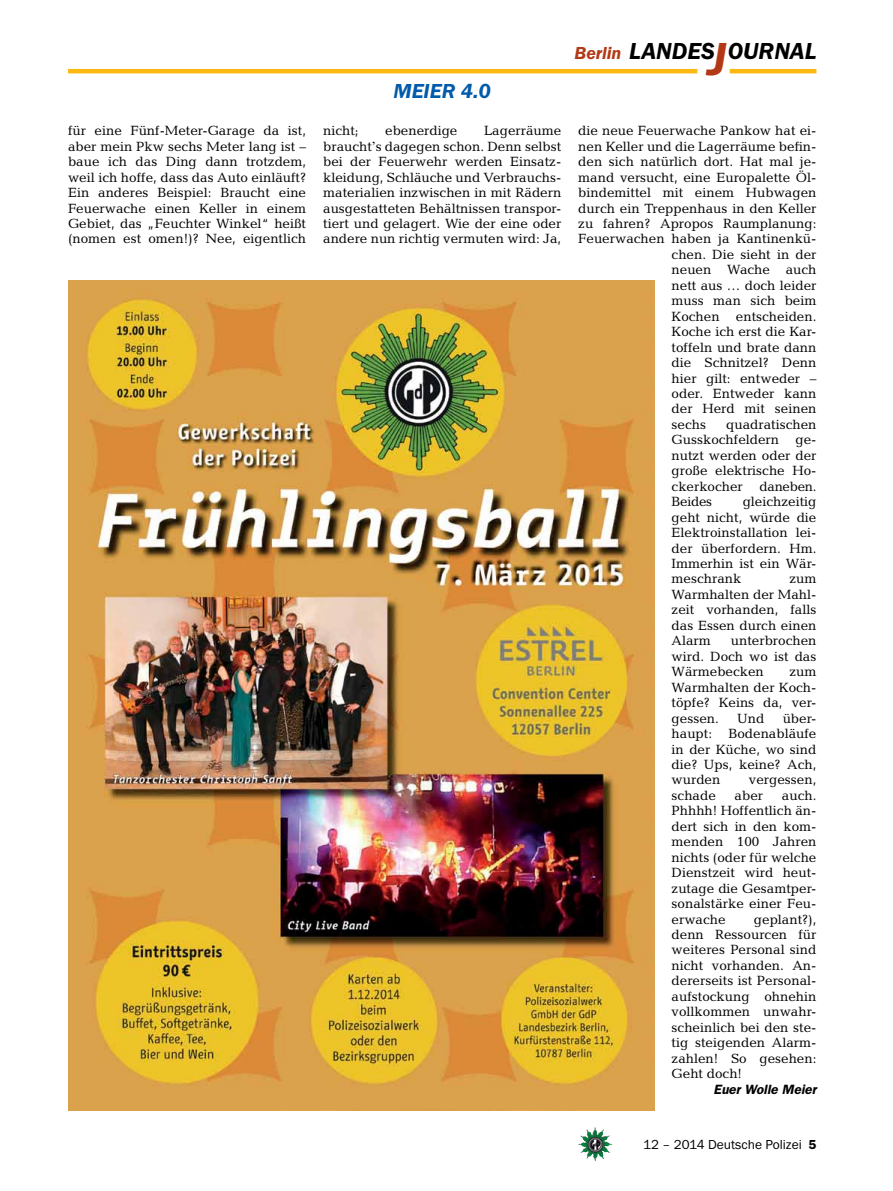
<style>
.page{position:relative;width:893px;height:1191px;background:#fff}
.page>*{position:absolute;margin:0;border:0;box-sizing:border-box;transform-origin:0 0}
.t1{font:italic 600 24px "Franklin Gothic Itc T";color:#000}
._01__RUBRIKENZEILE_o{font:italic 600 21px "Franklin Gothic Itc T";color:#005baa}
.t2{font:italic 600 18px "Franklin Gothic Itc T";color:#b33916}
._09__GRUNDTEXT___Blo{font:13.5px/15.5px "Candida";color:#000;text-align:justify}
.t3{font:13.5px "Franklin Gothic Itc T";color:#000}
._13__UNTERSCHRIFT_Ar{font:italic 600 13.5px "Franklin Gothic";color:#000}
.s1{font-size:48px;color:#b33916}
.s2{font-family:"Times Ten"}
.s3{font-weight:600}
</style>
<div class="page">
<img style="left:578px;top:1127px;width:17px;height:25px">
<hr style="left:730px;top:69px;width:86px;height:4px;background:#fdb913">
<hr style="left:68px;top:69px;width:629px;height:4px;background:#fdb913">
<img style="left:68px;top:280px;width:587px;height:830px">
<p class="_01__RUBRIKENZEILE_o" style="left:394px;top:79px;width:99px">MEIER 4.0</p>
<h3 class="t2" style="left:575px;top:42px;width:48px">Berlin</h3>
<h1 class="t1" style="left:629px;top:37px;width:189px">LANDES<span class="s1">J</span>OURNAL</h1>
<p class="_09__GRUNDTEXT___Blo" style="left:68px;top:123px;width:240px">für eine Fünf-Meter-Garage da ist, aber mein Pkw sechs Meter lang ist – baue ich das Ding dann trotzdem, weil ich hoffe, dass das Auto einläuft?<br>Ein anderes Beispiel: Braucht eine Feuerwache einen Keller in einem Gebiet, das „Feuchter Winkel“ heißt (nomen est omen!)? Nee, eigentlich</p>
<p class="_09__GRUNDTEXT___Blo" style="left:323px;top:123px;width:37px">nicht;</p>
<p class="_09__GRUNDTEXT___Blo" style="left:385px;top:123px;width:74px">ebenerdige</p>
<p class="_09__GRUNDTEXT___Blo" style="left:323px;top:123px;width:240px;text-indent:161px">Lagerräume braucht<span class="s2">’</span>s dagegen schon. Denn selbst bei der Feuerwehr werden Einsatz&shy;kleidung, Schläuche und Verbrauchs&shy;materialien inzwischen in mit Rädern ausgestatteten Behältnissen transpor&shy;tiert und gelagert. Wie der eine oder andere nun richtig vermuten wird: Ja,</p>
<p class="_09__GRUNDTEXT___Blo" style="left:578px;top:123px;width:240px">die neue Feuerwache Pankow hat ei-</p>
<p class="_09__GRUNDTEXT___Blo" style="left:578px;top:138px;width:240px">nen Keller und die Lagerräume befin-</p>
<p class="_09__GRUNDTEXT___Blo" style="left:578px;top:154px;width:240px">den sich natürlich dort. Hat mal je-</p>
<p class="_09__GRUNDTEXT___Blo" style="left:578px;top:169px;width:240px">mand versucht, eine Europalette Öl-</p>
<p class="_09__GRUNDTEXT___Blo" style="left:578px;top:185px;width:240px">bindemittel mit einem Hubwagen</p>
<p class="_09__GRUNDTEXT___Blo" style="left:578px;top:200px;width:240px">durch ein Treppenhaus in den Keller</p>
<p class="_09__GRUNDTEXT___Blo" style="left:578px;top:216px;width:240px">zu fahren? Apropos Raumplanung:</p>
<p class="_09__GRUNDTEXT___Blo" style="left:578px;top:231px;width:240px">Feuerwachen haben ja Kantinenkü-</p>
<p class="_09__GRUNDTEXT___Blo" style="left:672px;top:247px;width:146px">chen. Die sieht in der</p>
<p class="_09__GRUNDTEXT___Blo" style="left:672px;top:262px;width:146px">neuen Wache auch</p>
<p class="_09__GRUNDTEXT___Blo" style="left:672px;top:277px;width:146px">nett aus … doch leider</p>
<p class="_09__GRUNDTEXT___Blo" style="left:672px;top:293px;width:146px">muss man sich beim</p>
<p class="_09__GRUNDTEXT___Blo" style="left:672px;top:308px;width:146px">Kochen entscheiden.</p>
<p class="_09__GRUNDTEXT___Blo" style="left:672px;top:324px;width:146px">Koche ich erst die Kar-</p>
<p class="_09__GRUNDTEXT___Blo" style="left:672px;top:339px;width:146px">toffeln und brate dann</p>
<p class="_09__GRUNDTEXT___Blo" style="left:672px;top:355px;width:146px">die Schnitzel? Denn</p>
<p class="_09__GRUNDTEXT___Blo" style="left:672px;top:370px;width:146px">hier gilt: entweder –</p>
<p class="_09__GRUNDTEXT___Blo" style="left:672px;top:386px;width:146px">oder. Entweder kann</p>
<p class="_09__GRUNDTEXT___Blo" style="left:672px;top:401px;width:146px">der Herd mit seinen</p>
<p class="_09__GRUNDTEXT___Blo" style="left:672px;top:416px;width:36px">sechs</p>
<p class="_09__GRUNDTEXT___Blo" style="left:672px;top:416px;width:146px;text-indent:55px">quadratischen Gusskochfeldern ge&shy;nutzt werden oder der große elektrische Ho&shy;ckerkocher daneben.<br>Beides</p>
<p class="_09__GRUNDTEXT___Blo" style="left:672px;top:494px;width:146px;text-indent:71px">gleichzeitig geht nicht, würde die Elektroinstallation lei&shy;der überfordern. Hm.<br>Immerhin ist ein Wär&shy;meschrank</p>
<p class="_09__GRUNDTEXT___Blo" style="left:672px;top:571px;width:146px;text-indent:118px">zum Warmhalten der Mahl&shy;zeit vorhanden, falls das Essen durch einen Alarm</p>
<p class="_09__GRUNDTEXT___Blo" style="left:672px;top:633px;width:146px;text-indent:59px">unterbrochen wird. Doch wo ist das Wärmebecken</p>
<p class="_09__GRUNDTEXT___Blo" style="left:672px;top:664px;width:146px;text-indent:118px">zum Warmhalten der Koch&shy;töpfe? Keins da, ver&shy;gessen.</p>
<p class="_09__GRUNDTEXT___Blo" style="left:672px;top:710px;width:146px;text-indent:111px">über&shy;haupt: Bodenabläufe in der Küche, wo sind die? Ups, keine? Ach, wurden</p>
<p class="_09__GRUNDTEXT___Blo" style="left:737px;top:710px;width:28px">Und</p>
<p class="_09__GRUNDTEXT___Blo" style="left:749px;top:772px;width:69px">vergessen,</p>
<p class="_09__GRUNDTEXT___Blo" style="left:672px;top:787px;width:146px;text-indent:110px">auch.<br>Phhhh! Hoffentlich än&shy;dert sich in den kom&shy;menden 100 Jahren nichts (oder für welche Dienstzeit wird heut&shy;zutage die Gesamtper&shy;sonalstärke einer Feu&shy;erwache</p>
<p class="_09__GRUNDTEXT___Blo" style="left:672px;top:787px;width:46px">schade</p>
<p class="_09__GRUNDTEXT___Blo" style="left:735px;top:787px;width:30px">aber</p>
<p class="_09__GRUNDTEXT___Blo" style="left:672px;top:911px;width:146px;text-indent:82px">geplant?), denn Ressourcen für weiteres Personal sind nicht vorhanden. An&shy;dererseits ist Personal&shy;aufstockung ohnehin vollkommen unwahr&shy;scheinlich bei den ste&shy;tig steigenden Alarm&shy;zahlen! So gesehen:<br>Geht doch!</p>
<p class="_13__UNTERSCHRIFT_Ar" style="left:713px;top:1081px;width:104px">Euer Wolle Meier</p>
<p class="t3" style="left:643px;top:1136px;width:175px">12 – 2014 Deutsche Polizei <span class="s3">5</span></p>
</div>
